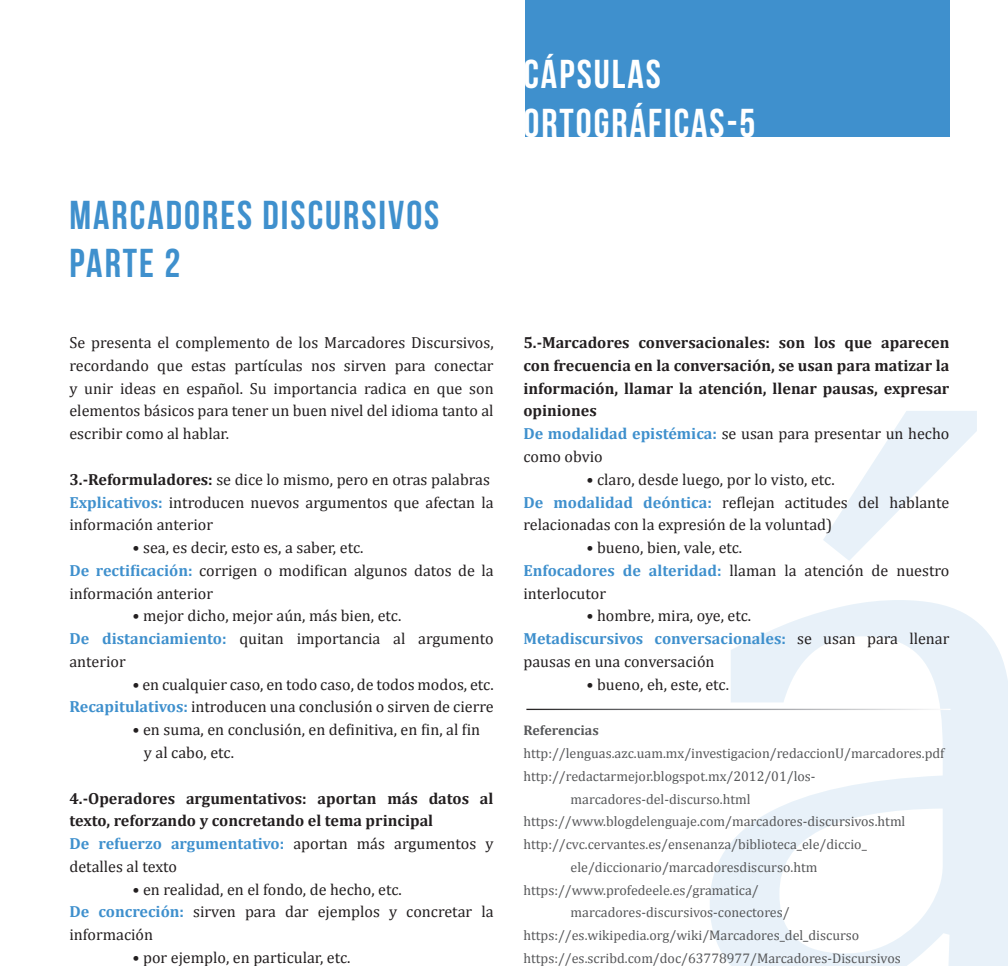
<style>
.page{position:relative;width:1008px;height:966px;background:#fff}
.page>*{position:absolute;margin:0;border:0;box-sizing:border-box;transform-origin:0 0}
.t1{font:700 40.25px "Bebas Neue";letter-spacing:.05em;color:#3f90cd}
.t2{font:700 40.25px "Bebas Neue";letter-spacing:.05em;color:#fff}
.Txt_Gaceta{font:16.1px/22.8px "Cambria";color:#231f20}
.Txt_Gaceta-2{font:700 16.1px/22.8px "Cambria";color:#231f20}
.Txt_Gaceta-3{font:14px/22.8px "Cambria";color:#57585a}
.Txt_Gaceta-4{font:700 14px "Cambria";color:#57585a}
.s1{font-weight:700}
.s2{font-weight:700;color:#3f90cd}
</style>
<div class="page">
<div style="left:525px;top:0;width:424px;height:136px;background:#3f90cd"></div>
<svg style="left:710px;top:411px;width:298px;height:554px"></svg>
<hr style="left:526px;top:708px;width:424px;height:1px;background:#fff">
<p class="t1" style="left:69px;top:193px;width:371px">MARCADORES DISCURSIVOS</p>
<p class="t1" style="left:69px;top:241px;width:112px">PARTE 2</p>
<p class="Txt_Gaceta" style="left:69px;top:331px;width:426px;text-align:justify">Se presenta el complemento de los Marcadores Discursivos, recordando que estas partículas nos sirven para conectar y unir ideas en español. Su importancia radica en que son elementos básicos para tener un buen nivel del idioma tanto al escribir como al hablar.</p>
<p class="Txt_Gaceta" style="left:69px;top:467px;width:422px"><span class="s1">3.-Reformuladores:</span> se dice lo mismo, pero en otras palabras</p>
<p class="Txt_Gaceta" style="left:69px;top:490px;width:426px"><span class="s2">Explicativos:</span> introducen nuevos argumentos que afectan la información anterior</p>
<p class="Txt_Gaceta" style="left:132px;top:536px;width:232px">• sea, es decir, esto es, a saber, etc.</p>
<p class="Txt_Gaceta" style="left:69px;top:558px;width:426px"><span class="s2">De rectificación:</span> corrigen o modifican algunos datos de la información anterior</p>
<p class="Txt_Gaceta" style="left:132px;top:604px;width:270px">• mejor dicho, mejor aún, más bien, etc.</p>
<p class="Txt_Gaceta" style="left:69px;top:627px;width:426px"><span class="s2">De distanciamiento:</span> quitan importancia al argumento anterior</p>
<p class="Txt_Gaceta" style="left:132px;top:672px;width:363px">• en cualquier caso, en todo caso, de todos modos, etc.</p>
<p class="Txt_Gaceta" style="left:69px;top:695px;width:426px"><span class="s2">Recapitulativos:</span> introducen una conclusión o sirven de cierre</p>
<p class="Txt_Gaceta" style="left:132px;top:718px;width:349px">• en suma, en conclusión, en definitiva, en fin, al fin</p>
<p class="Txt_Gaceta" style="left:144px;top:740px;width:92px">y al cabo, etc.</p>
<p class="Txt_Gaceta-2" style="left:69px;top:785px;width:426px">4.-Operadores argumentativos: aportan más datos al texto, reforzando y concretando el tema principal</p>
<p class="Txt_Gaceta" style="left:69px;top:831px;width:426px"><span class="s2">De refuerzo argumentativo:</span> aportan más argumentos y detalles al texto</p>
<p class="Txt_Gaceta" style="left:132px;top:877px;width:271px">• en realidad, en el fondo, de hecho, etc.</p>
<p class="Txt_Gaceta" style="left:69px;top:900px;width:426px"><span class="s2">De concreción:</span> sirven para dar ejemplos y concretar la información</p>
<p class="Txt_Gaceta" style="left:132px;top:945px;width:219px">• por ejemplo, en particular, etc.</p>
<p class="t2" style="left:523px;top:52px;width:139px">CÁPSULAS</p>
<p class="t2" style="left:523px;top:101px;width:234px">ORTOGRÁFICAS-5</p>
<p class="Txt_Gaceta-2" style="left:523px;top:330px;width:427px;text-align:justify">5.-Marcadores conversacionales: son los que aparecen con frecuencia en la conversación, se usan para matizar la información, llamar la atención, llenar pausas, expresar opiniones</p>
<p class="Txt_Gaceta" style="left:523px;top:422px;width:428px"><span class="s2">De modalidad epistémica:</span> se usan para presentar un hecho como obvio</p>
<p class="Txt_Gaceta" style="left:586px;top:467px;width:250px">• claro, desde luego, por lo visto, etc.</p>
<p class="Txt_Gaceta" style="left:523px;top:490px;width:427px"><span class="s2">De modalidad deóntica:</span> reflejan actitudes del hablante relacionadas con la expresión de la voluntad)</p>
<p class="Txt_Gaceta" style="left:586px;top:536px;width:157px">• bueno, bien, vale, etc.</p>
<p class="Txt_Gaceta" style="left:523px;top:558px;width:427px"><span class="s2">Enfocadores de alteridad:</span> llaman la atención de nuestro interlocutor</p>
<p class="Txt_Gaceta" style="left:586px;top:604px;width:166px">• hombre, mira, oye, etc.</p>
<p class="Txt_Gaceta" style="left:523px;top:627px;width:427px"><span class="s2">Metadiscursivos conversacionales:</span> se usan para llenar pausas en una conversación</p>
<p class="Txt_Gaceta" style="left:586px;top:672px;width:144px">• bueno, eh, este, etc.</p>
<p class="Txt_Gaceta-4" style="left:523px;top:720px;width:77px">Referencias</p>
<p class="Txt_Gaceta-3" style="left:523px;top:741px;width:423px">http://lenguas.azc.uam.mx/investigacion/redaccionU/marcadores.pdf</p>
<p class="Txt_Gaceta-3" style="left:571px;top:764px;width:246px;text-indent:-47px">http://redactarmejor.blogspot.mx/2012/01/los&shy;marcadores-del-discurso.html</p>
<p class="Txt_Gaceta-3" style="left:523px;top:809px;width:384px">https://www.blogdelenguaje.com/marcadores-discursivos.html</p>
<p class="Txt_Gaceta-3" style="left:523px;top:832px;width:345px;text-align:center">http://cvc.cervantes.es/ensenanza/biblioteca_ele/diccio_ ele/diccionario/marcadoresdiscurso.htm</p>
<p class="Txt_Gaceta-3" style="left:571px;top:878px;width:220px;text-indent:-47px">https://www.profedeele.es/gramatica/ marcadores-discursivos-conectores/</p>
<p class="Txt_Gaceta-3" style="left:523px;top:923px;width:337px">https://es.wikipedia.org/wiki/Marcadores_del_discurso</p>
<p class="Txt_Gaceta-3" style="left:523px;top:946px;width:379px">https://es.scribd.com/doc/63778977/Marcadores-Discursivos</p>
</div>
